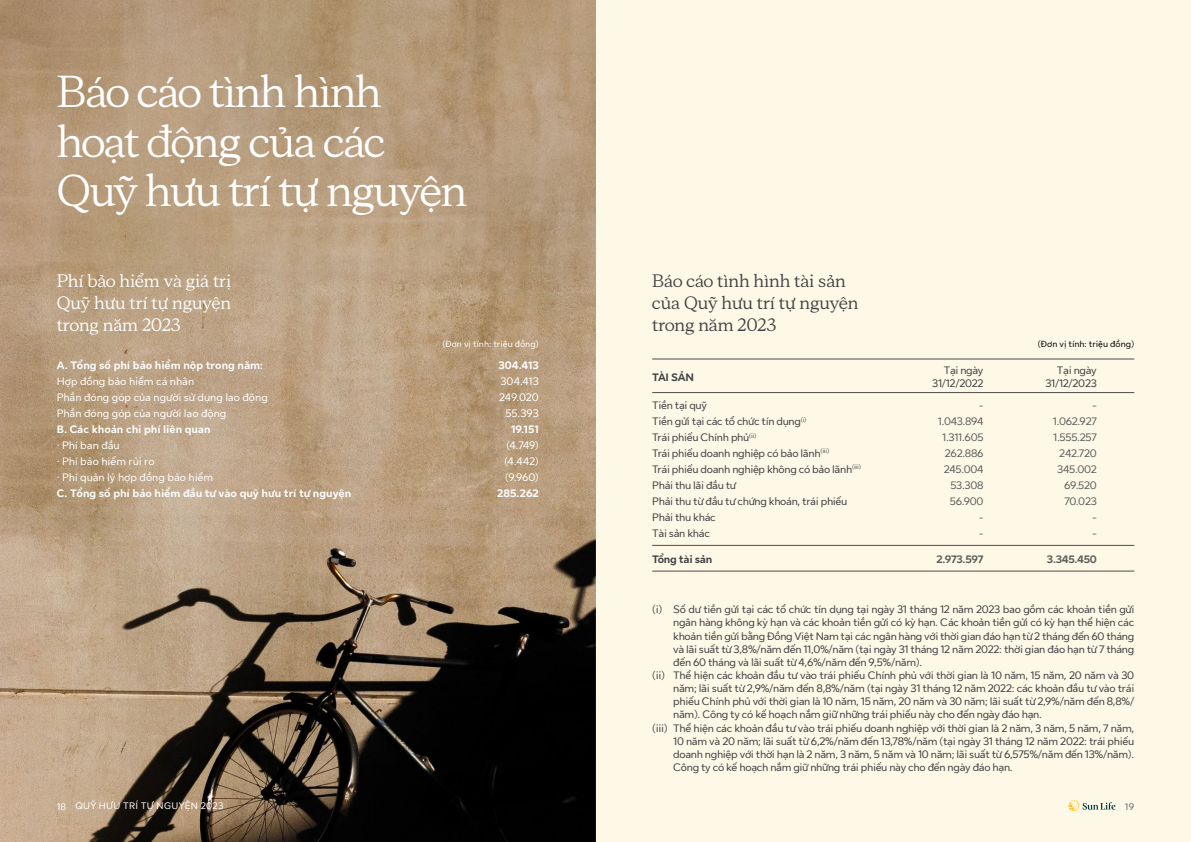
<style>
.page{position:relative;width:1191px;height:842px;background:#fff}
.page>*{position:absolute;margin:0;border:0;box-sizing:border-box;transform-origin:0 0}
.t1{font:44.5px/49.8px "Sun Life New Display";letter-spacing:-.025em;color:#fff}
.t2{font:17.9px/21.9px "Sun Life New Display";color:#414042}
.t3{font:17.9px/21.9px "Sun Life New Display";color:#fff;text-align:justify}
.t4{font:11px/13.2px "Sun Life New Text";letter-spacing:-.025em;color:#414042}
.t5{font:11px "Sun Life New Text";color:#fff}
.t6{font:700 11px "Sun Life New Text";color:#fff}
.t7{font:11px/16px "Sun Life New Text";letter-spacing:-.025em;color:#5c605b;text-align:right}
.t8{font:700 11px "Sun Life New Text";letter-spacing:-.025em;color:#5c605b}
.t9{font:700 11px "Sun Life New Text";letter-spacing:-.025em;color:#414042}
.t10{font:9.6px "Sun Life New Text";letter-spacing:.025em;color:#fff}
.t11{font:9.6px "Sun Life New Text";color:#6d6e71}
.t12{font:9px "Sun Life New Text";letter-spacing:.005em;color:#fff}
.t13{font:9px "Sun Life New Text";letter-spacing:.005em;color:#000}
</style>
<div class="page">
<img style="left:0;top:0;width:595px;height:842px">
<div style="left:595px;top:0;width:596px;height:842px;background:#fef8e7"></div>
<hr style="left:652px;top:392px;width:482px;height:1px;background:#4d4d4d">
<hr style="left:652px;top:545px;width:482px;height:1px;background:#4d4d4d">
<hr style="left:652px;top:571px;width:482px;height:1px;background:#4d4d4d">
<hr style="left:652px;top:359px;width:482px;height:1px;background:#4d4d4d">
<svg style="left:1068px;top:800px;width:47px;height:11px"></svg>
<h1 class="t1" style="left:57px;top:64px;width:411px">Báo cáo tình hình hoạt động của các<br>Quỹ hưu trí tự nguyện</h1>
<h2 class="t3" style="left:57px;top:269px;width:176px">Phí bảo hiểm và giá trị Quỹ hưu trí tự nguyện trong năm 2023</h2>
<p class="t12" style="left:442px;top:338px;width:98px">(Đơn vị tính: triệu đồng)</p>
<p class="t6" style="left:57px;top:358px;width:208px">A. Tổng số phí bảo hiểm nộp trong năm:</p>
<p class="t6" style="left:498px;top:358px;width:42px">304.413</p>
<p class="t5" style="left:57px;top:374px;width:139px">Hợp đồng bảo hiểm cá nhân</p>
<p class="t5" style="left:500px;top:374px;width:40px">304.413</p>
<p class="t5" style="left:57px;top:390px;width:213px">Phần đóng góp của người sử dụng lao động</p>
<p class="t5" style="left:499px;top:390px;width:41px">249.020</p>
<p class="t5" style="left:57px;top:405px;width:171px">Phần đóng góp của người lao động</p>
<p class="t5" style="left:505px;top:405px;width:35px">55.393</p>
<p class="t6" style="left:57px;top:421px;width:155px">B. Các khoản chi phí liên quan</p>
<p class="t6" style="left:511px;top:421px;width:29px">19.151</p>
<p class="t5" style="left:57px;top:437px;width:64px">· Phí ban đầu</p>
<p class="t5" style="left:506px;top:437px;width:34px">(4.749)</p>
<p class="t5" style="left:57px;top:453px;width:99px">· Phí bảo hiểm rủi ro</p>
<p class="t5" style="left:504px;top:453px;width:36px">(4.442)</p>
<p class="t5" style="left:57px;top:469px;width:158px">· Phí quản lý hợp đồng bảo hiểm</p>
<p class="t5" style="left:505px;top:469px;width:35px">(9.960)</p>
<p class="t6" style="left:57px;top:485px;width:296px">C. Tổng số phí bảo hiểm đầu tư vào quỹ hưu trí tự nguyện</p>
<p class="t6" style="left:497px;top:485px;width:43px">285.262</p>
<h2 class="t2" style="left:652px;top:269px;width:208px">Báo cáo tình hình tài sản của Quỹ hưu trí tự nguyện trong năm 2023</h2>
<p class="t9" style="left:652px;top:369px;width:43px">TÀI SẢN</p>
<p class="t4" style="left:652px;top:397px;width:210px;line-height:16px">Tiền tại quỹ<br>Tiền gửi tại các tổ chức tín dụng<sup>(i)<br></sup>Trái phiếu Chính phủ<sup>(ii)<br></sup>Trái phiếu doanh nghiệp có bảo lãnh<sup>(iii)<br></sup>Trái phiếu doanh nghiệp không có bảo lãnh<sup>(iii)<br></sup>Phải thu lãi đầu tư<br>Phải thu từ đầu tư chứng khoán, trái phiếu<br>Phải thu khác<br>Tài sản khác</p>
<p class="t9" style="left:652px;top:552px;width:61px">Tổng tài sản</p>
<p class="t13" style="left:1038px;top:338px;width:98px">(Đơn vị tính: triệu đồng)</p>
<p class="t4" style="left:932px;top:363px;width:53px;text-align:right">Tại ngày<br>31/12/2022</p>
<p class="t4" style="left:1045px;top:363px;width:53px;text-align:right">Tại ngày<br>31/12/2023</p>
<p class="t7" style="left:938px;top:397px;width:47px">-<br>1.043.894<br>1.311.605<br>262.886<br>245.004<br>53.308<br>56.900<br>-<br>-</p>
<p class="t8" style="left:936px;top:552px;width:48px">2.973.597</p>
<p class="t7" style="left:1053px;top:397px;width:45px">-<br>1.062.927<br>1.555.257<br>242.720<br>345.002<br>69.520<br>70.023<br>-<br>-</p>
<p class="t8" style="left:1047px;top:552px;width:51px">3.345.450</p>
<p class="t4" style="left:673px;top:602px;width:462px">Số dư tiền gửi tại các tổ chức tín dụng tại ngày 31 tháng 12 năm 2023 bao gồm các khoản tiền gửi ngân hàng không kỳ hạn và các khoản tiền gửi có kỳ hạn. Các khoản tiền gửi có kỳ hạn thể hiện các khoản tiền gửi bằng Đồng Việt Nam tại các ngân hàng với thời gian đáo hạn từ 2 tháng đến 60 tháng và lãi suất từ 3,8%/năm đến 11,0%/năm (tại ngày 31 tháng 12 năm 2022: thời gian đáo hạn từ 7 tháng đến 60 tháng và lãi suất từ 4,6%/năm đến 9,5%/năm).<br>Thể hiện các khoản đầu tư vào trái phiếu Chính phủ với thời gian là 10 năm, 15 năm, 20 năm và 30 năm; lãi suất từ 2,9%/năm đến 8,8%/năm (tại ngày 31 tháng 12 năm 2022: các khoản đầu tư vào trái phiếu Chính phủ với thời gian là 10 năm, 15 năm, 20 năm và 30 năm; lãi suất từ 2,9%/năm đến 8,8%/ năm). Công ty có kế hoạch nắm giữ những trái phiếu này cho đến ngày đáo hạn.<br>Thể hiện các khoản đầu tư vào trái phiếu doanh nghiệp với thời gian là 2 năm, 3 năm, 5 năm, 7 năm, 10 năm và 20 năm; lãi suất từ 6,2%/năm đến 13,78%/năm (tại ngày 31 tháng 12 năm 2022: trái phiếu doanh nghiệp với thời hạn là 2 năm, 3 năm, 5 năm và 10 năm; lãi suất từ 6,575%/năm đến 13%/năm).<br>Công ty có kế hoạch nắm giữ những trái phiếu này cho đến ngày đáo hạn.</p>
<p class="t4" style="left:652px;top:602px;width:12px">(i)</p>
<p class="t4" style="left:652px;top:668px;width:14px">(ii)</p>
<p class="t4" style="left:652px;top:721px;width:17px">(iii)</p>
<p class="t10" style="left:57px;top:799px;width:168px">18 QUỸ HƯU TRÍ TỰ NGUYỆN 2023</p>
<p class="t11" style="left:1125px;top:799px;width:11px">19</p>
</div>
